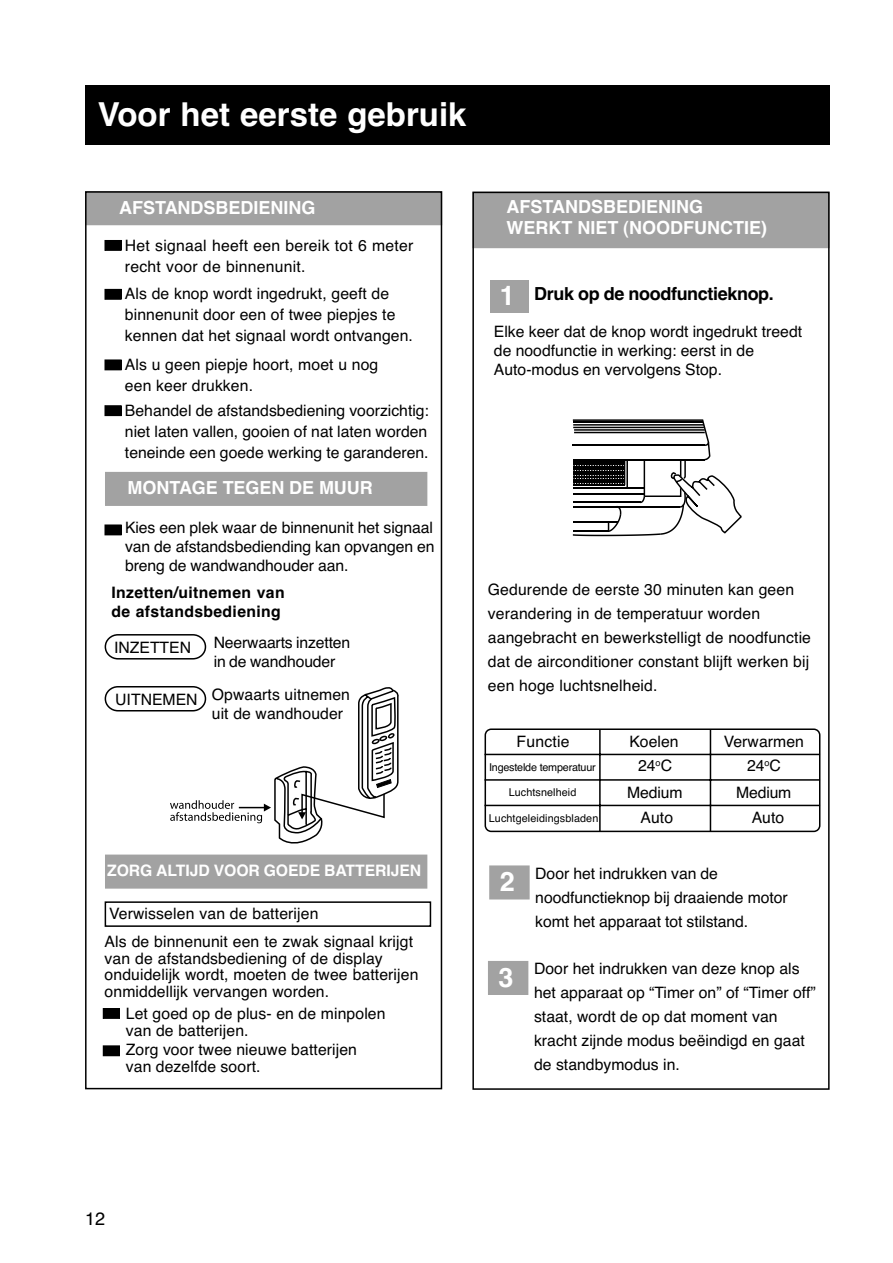
<style>
.page{position:relative;width:893px;height:1263px;background:#fff}
.page>*{position:absolute;margin:0;border:0;box-sizing:border-box;transform-origin:0 0}
.t1{font:700 33px "Helvetica";color:#fff}
.t2{font:700 27px "Helvetica";color:#fff}
.t3{font:700 18px/21.6px "Helvetica";color:#fff}
.t4{font:700 18px "Helvetica";letter-spacing:-.02em;color:#000}
.t5{font:18px "Helvetica";color:#000}
.t6{font:15.75px/24px "Helvetica";letter-spacing:.005em;color:#000}
.t7{font:700 15.75px/18.9px "Helvetica";letter-spacing:.025em;color:#000}
.t8{font:700 15.75px "Helvetica";letter-spacing:-.005em;color:#fff}
.t9{font:10.8px "Helvetica";letter-spacing:.005em;color:#000}
.t10{font:10.8px "Helvetica";letter-spacing:-.02em;color:#000}
</style>
<div class="page">
<div style="left:85px;top:85px;width:744px;height:59px;background:#000"></div>
<div style="left:86px;top:192px;width:355px;height:32px;background:#a2a2a2"></div>
<div style="left:85px;top:191px;width:357px;height:34px;border:2px solid #a2a2a2"></div>
<div style="left:85px;top:191px;width:357px;height:898px;border:2px solid #000"></div>
<div style="left:106px;top:473px;width:321px;height:32px;background:#a2a2a2"></div>
<div style="left:105px;top:472px;width:322px;height:34px;border:2px solid #a2a2a2"></div>
<div style="left:106px;top:855px;width:321px;height:33px;background:#a2a2a2"></div>
<div style="left:105px;top:854px;width:322px;height:35px;border:2px solid #a2a2a2"></div>
<div style="left:105px;top:901px;width:326px;height:26px;border:2px solid #000"></div>
<div style="left:105px;top:240px;width:16px;height:10px;background:#000"></div>
<div style="left:105px;top:240px;width:17px;height:11px;border:1px solid #000"></div>
<div style="left:105px;top:289px;width:16px;height:10px;background:#000"></div>
<div style="left:105px;top:289px;width:17px;height:11px;border:1px solid #000"></div>
<div style="left:105px;top:360px;width:16px;height:10px;background:#000"></div>
<div style="left:105px;top:360px;width:17px;height:10px;border:1px solid #000"></div>
<div style="left:105px;top:406px;width:16px;height:10px;background:#000"></div>
<div style="left:105px;top:405px;width:17px;height:11px;border:1px solid #000"></div>
<div style="left:105px;top:525px;width:16px;height:10px;background:#000"></div>
<div style="left:105px;top:525px;width:17px;height:10px;border:1px solid #000"></div>
<div style="left:103px;top:1008px;width:16px;height:10px;background:#000"></div>
<div style="left:103px;top:1008px;width:17px;height:11px;border:1px solid #000"></div>
<div style="left:103px;top:1046px;width:16px;height:10px;background:#000"></div>
<div style="left:103px;top:1045px;width:17px;height:11px;border:1px solid #000"></div>
<div style="left:473px;top:192px;width:356px;height:55px;background:#a2a2a2"></div>
<div style="left:472px;top:192px;width:358px;height:56px;border:2px solid #a2a2a2"></div>
<div style="left:472px;top:192px;width:358px;height:898px;border:2px solid #000"></div>
<svg style="left:573px;top:419px;width:169px;height:117px"></svg>
<svg style="left:484px;top:728px;width:337px;height:105px"></svg>
<hr style="left:710px;top:729px;width:1px;height:103px;background:#000">
<hr style="left:484px;top:805px;width:336px;height:1px;background:#000">
<hr style="left:484px;top:779px;width:336px;height:2px;background:#000">
<hr style="left:599px;top:729px;width:2px;height:103px;background:#000">
<hr style="left:484px;top:754px;width:336px;height:1px;background:#000">
<div style="left:490px;top:280px;width:39px;height:33px;background:#a2a2a2"></div>
<div style="left:490px;top:866px;width:39px;height:33px;background:#a2a2a2"></div>
<div style="left:489px;top:865px;width:41px;height:34px;border:2px solid #a2a2a2"></div>
<div style="left:489px;top:962px;width:39px;height:32px;background:#a2a2a2"></div>
<div style="left:488px;top:961px;width:40px;height:34px;border:2px solid #a2a2a2"></div>
<svg style="left:104px;top:634px;width:295px;height:210px"></svg>
<h1 class="t1" style="left:98px;top:102px;width:370px">Voor het eerste gebruik</h1>
<p class="t3" style="left:119px;top:199px;width:198px">AFSTANDSBEDIENING</p>
<p class="t6" style="left:125px;top:237px;width:290px;line-height:21px">Het signaal heeft een bereik tot 6 meter recht voor de binnenunit.</p>
<p class="t6" style="left:125px;top:284px;width:289px;line-height:21px">Als de knop wordt ingedrukt, geeft de binnenunit door een of twee piepjes te kennen dat het signaal wordt ontvangen.</p>
<p class="t6" style="left:125px;top:355px;width:255px;line-height:21px">Als u geen piepje hoort, moet u nog een keer drukken.</p>
<p class="t6" style="left:125px;top:401px;width:306px;line-height:21px;text-align:justify">Behandel de afstandsbediening voorzichtig: niet laten vallen, gooien of nat laten worden teneinde een goede werking te garanderen.</p>
<p class="t3" style="left:127px;top:479px;width:247px">MONTAGE TEGEN DE MUUR</p>
<p class="t6" style="left:125px;top:520px;width:311px;line-height:18.9px;text-align:justify">Kies een plek waar de binnenunit het signaal van de afstandsbediending kan opvangen en breng de wandwandhouder aan.</p>
<p class="t7" style="left:111px;top:584px;width:175px">Inzetten/uitnemen van de afstandsbediening</p>
<p class="t6" style="left:214px;top:635px;width:138px;line-height:18.9px">Neerwaarts inzetten in de wandhouder</p>
<p class="t6" style="left:114px;top:637px;width:78px">INZETTEN</p>
<p class="t6" style="left:212px;top:687px;width:140px;line-height:18.9px;text-indent:-97px">UITNEMEN Opwaarts uitnemen uit de wandhouder</p>
<p class="t8" style="left:107px;top:865px;width:316px">ZORG ALTIJD VOOR GOEDE BATTERIJEN</p>
<p class="t6" style="left:105px;top:901px;width:310px;line-height:27.8px">Verwisselen van de batterijen<br>Als de binnenunit een te zwak signaal krijgt</p>
<p class="t6" style="left:105px;top:951px;width:315px;line-height:16.5px">van de afstandsbediening of de display onduidelijk wordt, moeten de twee batterijen onmiddellijk vervangen worden.</p>
<p class="t6" style="left:126px;top:1007px;width:261px;line-height:16.5px">Let goed op de plus- en de minpolen van de batterijen.</p>
<p class="t6" style="left:126px;top:1043px;width:233px;line-height:16.5px">Zorg voor twee nieuwe batterijen van dezelfde soort.</p>
<p class="t3" style="left:506px;top:197px;width:262px">AFSTANDSBEDIENING<br>WERKT NIET (NOODFUNCTIE)</p>
<h2 class="t2" style="left:500px;top:286px;width:17px">1</h2>
<p class="t4" style="left:534px;top:287px;width:241px">Druk op de noodfunctieknop.</p>
<p class="t6" style="left:494px;top:324px;width:310px;line-height:18.9px">Elke keer dat de knop wordt ingedrukt treedt de noodfunctie in werking: eerst in de<br>Auto-modus en vervolgens Stop.</p>
<p class="t6" style="left:488px;top:579px;width:325px">Gedurende de eerste 30 minuten kan geen verandering in de temperatuur worden aangebracht en bewerkstelligt de noodfunctie dat de airconditioner constant blijft werken bij een hoge luchtsnelheid.</p>
<p class="t6" style="left:517px;top:731px;width:54px">Functie</p>
<p class="t6" style="left:629px;top:731px;width:51px">Koelen</p>
<p class="t6" style="left:724px;top:731px;width:82px">Verwarmen</p>
<p class="t10" style="left:489px;top:763px;width:108px">Ingestelde temperatuur</p>
<p class="t9" style="left:509px;top:789px;width:69px">Luchtsnelheid</p>
<p class="t9" style="left:489px;top:814px;width:111px">Luchtgeleidingsbladen</p>
<p class="t6" style="left:638px;top:755px;width:35px">24<sup>o</sup>C</p>
<p class="t6" style="left:747px;top:755px;width:35px">24<sup>o</sup>C</p>
<p class="t6" style="left:627px;top:782px;width:57px">Medium</p>
<p class="t6" style="left:736px;top:781px;width:57px">Medium</p>
<p class="t6" style="left:640px;top:807px;width:34px">Auto</p>
<p class="t6" style="left:752px;top:807px;width:34px">Auto</p>
<h2 class="t2" style="left:500px;top:872px;width:17px">2</h2>
<p class="t6" style="left:535px;top:863px;width:254px">Door het indrukken van de noodfunctieknop bij draaiende motor komt het apparaat tot stilstand.</p>
<h2 class="t2" style="left:498px;top:967px;width:17px">3</h2>
<p class="t6" style="left:534px;top:958px;width:283px">Door het indrukken van deze knop als het apparaat op “Timer on” of “Timer off” staat, wordt de op dat moment van kracht zijnde modus beëindigd en gaat de standbymodus in.</p>
<p class="t5" style="left:85px;top:1212px;width:22px">12</p>
</div>
